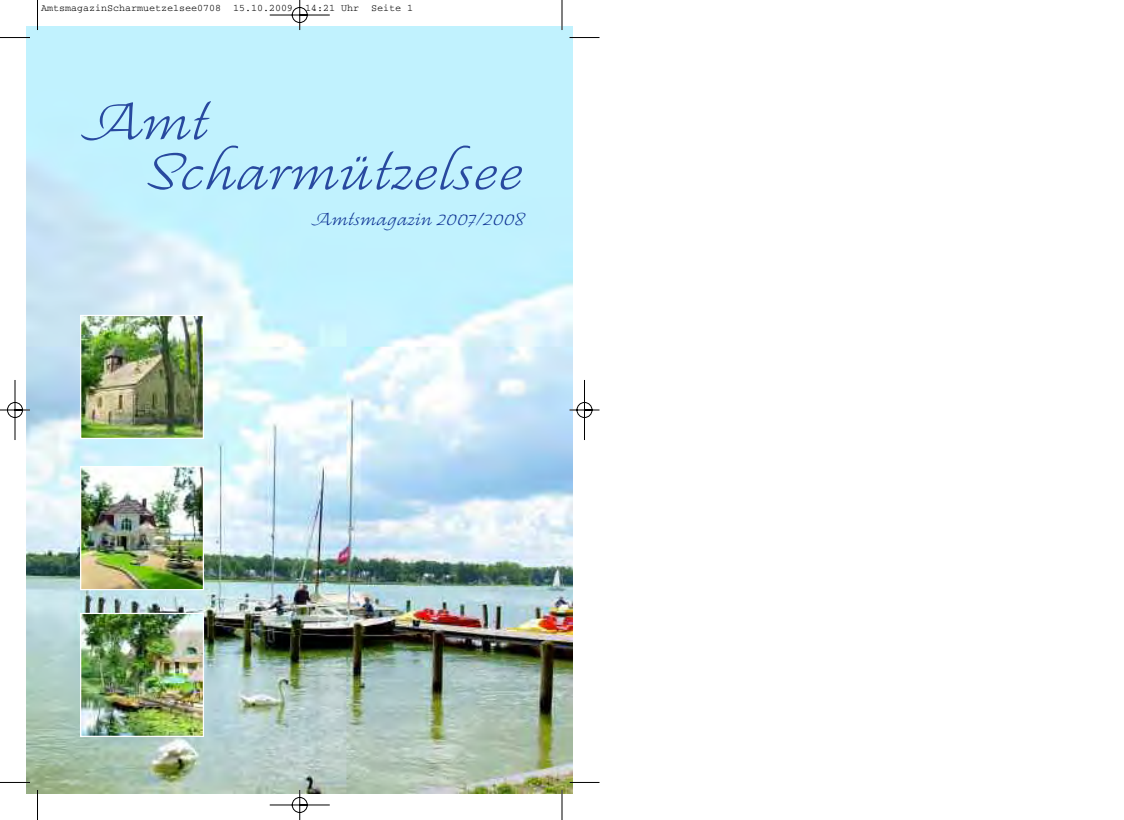
<style>
.page{position:relative;width:1124px;height:820px;background:#fff}
.page>*{position:absolute;margin:0;border:0;box-sizing:border-box;transform-origin:0 0}
.t1{font:56.25px/50px "Regallia ITC";color:#28499f}
.t2{font:18.75px "Regallia ITC";color:#103595}
.t3{font:10px "Courier";color:#000}
</style>
<div class="page">
<img style="left:0;top:0;width:600px;height:819px">
<p class="t3" style="left:41px;top:5px;width:374px">AmtsmagazinScharmuetzelsee0708 15.10.2009 14:21 Uhr Seite 1</p>
<h1 class="t1" style="left:148px;top:103px;width:379px;text-indent:-66px">Amt<br>Scharmützelsee</h1>
<h2 class="t2" style="left:311px;top:210px;width:215px">Amtsmagazin 2007/2008</h2>
</div>
